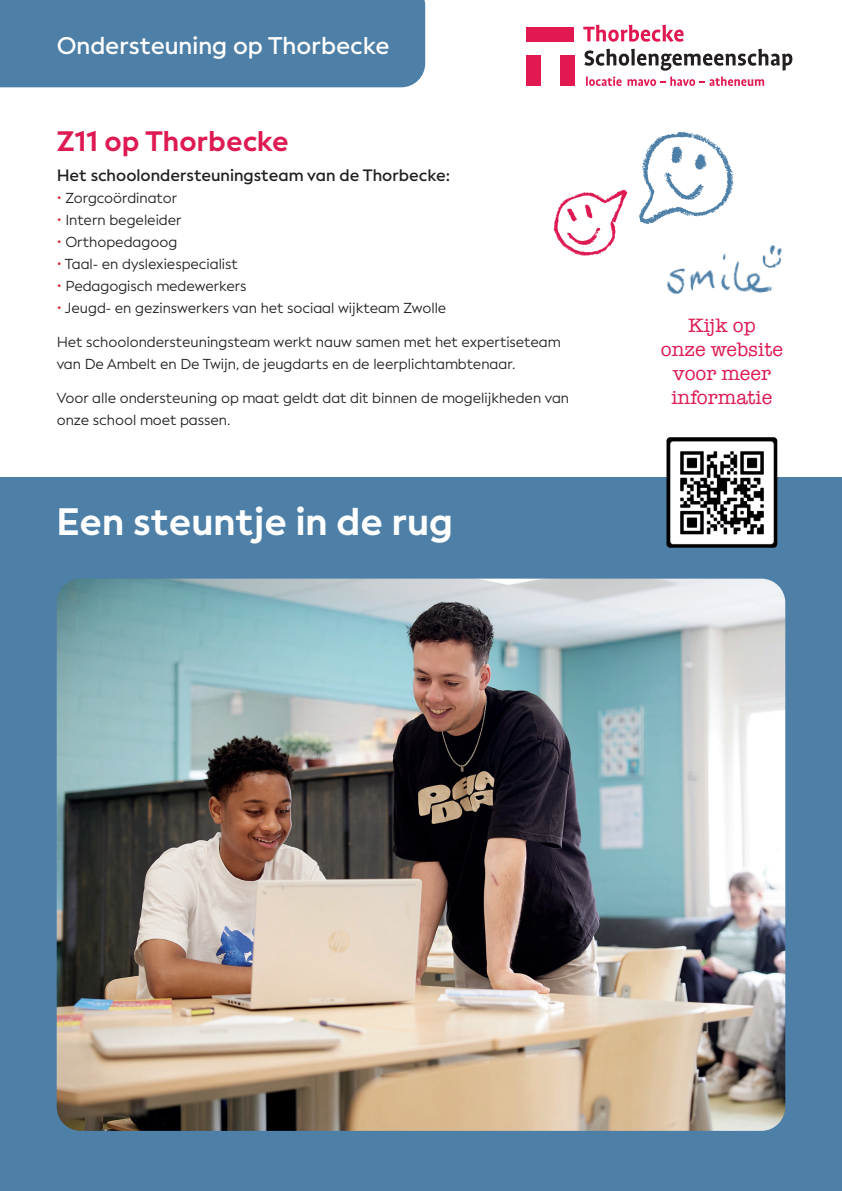
<style>
.page{position:relative;width:842px;height:1191px;background:#fff}
.page>*{position:absolute;margin:0;border:0;box-sizing:border-box;transform-origin:0 0}
.brood_1{font:700 38px "Facundo";color:#fff}
.t1{font:700 28px "Facundo";color:#de1a52}
.t2{font:600 24px "Facundo";color:#fff}
.t3{font:20px "American Typewriter";color:#de1a52}
.t4{font:600 16.4px "Facundo";color:#231f20}
.t5{font:14.4px/22px "Facundo";color:#231f20}
.s1{color:#d1232a}
</style>
<div class="page">
<div style="left:0;top:477px;width:842px;height:714px;background:#4d7fa7"></div>
<img style="left:57px;top:578px;width:728px;height:552px">
<div style="left:526px;top:55px;width:15px;height:30px;background:#e21951"></div>
<div style="left:560px;top:55px;width:14px;height:30px;background:#e21951"></div>
<div style="left:526px;top:27px;width:48px;height:14px;background:#e21951"></div>
<svg style="left:583px;top:25px;width:101px;height:17px"></svg>
<svg style="left:584px;top:49px;width:208px;height:37px"></svg>
<svg style="left:650px;top:79px;width:6px;height:7px"></svg>
<div style="left:0;top:0;width:425px;height:87px;background:#4d7fa7"></div>
<img style="left:667px;top:245px;width:115px;height:49px">
<img style="left:666px;top:437px;width:111px;height:111px">
<img style="left:639px;top:131px;width:95px;height:93px">
<img style="left:553px;top:189px;width:75px;height:67px">
<p class="t2" style="left:57px;top:31px;width:334px">Ondersteuning op Thorbecke</p>
<p class="t1" style="left:57px;top:123px;width:234px">Z11 op Thorbecke</p>
<p class="t4" style="left:57px;top:165px;width:395px">Het schoolondersteuningsteam van de Thorbecke:</p>
<p class="t5" style="left:57px;top:187px;width:122px"><span class="s1">•</span> Zorgcoördinator</p>
<p class="t5" style="left:57px;top:209px;width:127px"><span class="s1">•</span> Intern begeleider</p>
<p class="t5" style="left:57px;top:231px;width:122px"><span class="s1">•</span> Orthopedagoog</p>
<p class="t5" style="left:57px;top:253px;width:183px"><span class="s1">•</span> Taal- en dyslexiespecialist</p>
<p class="t5" style="left:57px;top:275px;width:191px"><span class="s1">•</span> Pedagogisch medewerkers</p>
<p class="t5" style="left:57px;top:297px;width:391px"><span class="s1">•</span> Jeugd- en gezinswerkers van het sociaal wijkteam Zwolle</p>
<p class="t5" style="left:57px;top:331px;width:505px">Het schoolondersteuningsteam werkt nauw samen met het expertiseteam van De Ambelt en De Twijn, de jeugdarts en de leerplichtambtenaar.</p>
<p class="t5" style="left:57px;top:387px;width:514px">Voor alle ondersteuning op maat geldt dat dit binnen de mogelijkheden van onze school moet passen.</p>
<p class="brood_1" style="left:56px;top:498px;width:398px">Een steuntje in de rug</p>
<p class="t3" style="left:688px;top:310px;width:69px">Kijk op</p>
<p class="t3" style="left:661px;top:334px;width:124px">onze website</p>
<p class="t3" style="left:673px;top:358px;width:99px">voor meer</p>
<p class="t3" style="left:671px;top:382px;width:103px">informatie</p>
</div>
